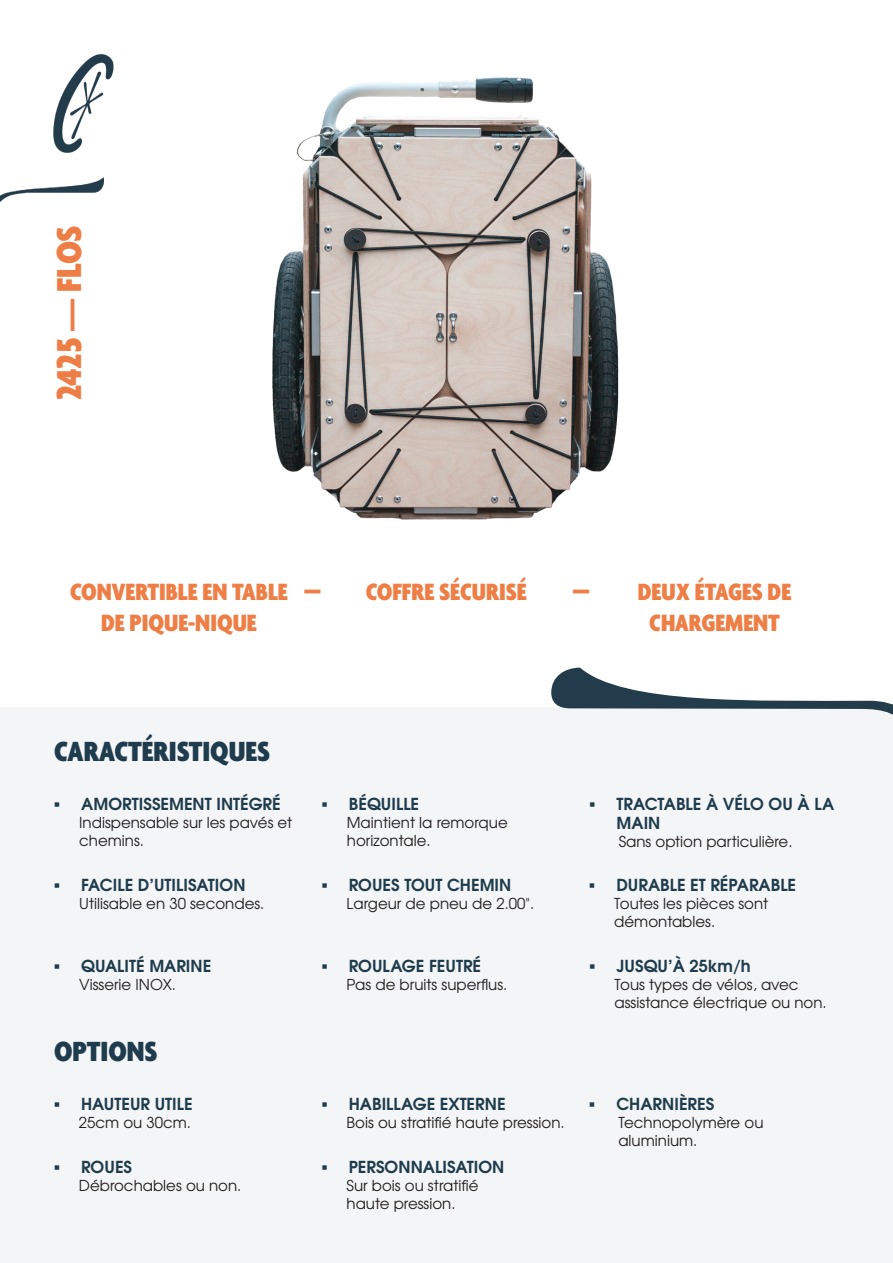
<style>
.page{position:relative;width:893px;height:1263px;background:#fff}
.page>*{position:absolute;margin:0;border:0;box-sizing:border-box;transform-origin:0 0}
.Style_de_paragraphe{font:900 condensed 37.5px "Agenda";letter-spacing:-.01em;color:#ee7e45}
.Style_de_paragraphe-2{font:900 condensed 30px "Agenda";color:#1e3c4d}
.Style_de_paragraphe-3{font:900 condensed 25.5px "Agenda";color:#ee7e45}
.t1{font:700 16.5px/19.8px "Te X Gyre Adventor";color:#1e3c4d}
.t2{font:15px/18px "Te X Gyre Adventor";color:#231f20}
.s1{font-family:"Arial"}
</style>
<div class="page">
<div style="left:0;top:708px;width:893px;height:555px;background:#f4f5f6"></div>
<img style="left:53px;top:54px;width:61px;height:99px">
<img style="left:0;top:177px;width:104px;height:25px">
<svg style="left:551px;top:668px;width:342px;height:47px"></svg>
<img style="left:272px;top:77px;width:347px;height:443px">
<p class="Style_de_paragraphe" style="left:49px;top:400px;width:176px;rotate:-90deg">2425 — FLOS</p>
<p class="Style_de_paragraphe-3" style="left:70px;top:578px;width:219px">CONVERTIBLE EN TABLE</p>
<p class="Style_de_paragraphe" style="left:305px;top:568px;width:18px">–</p>
<p class="Style_de_paragraphe-3" style="left:101px;top:609px;width:157px">DE PIQUE-NIQUE</p>
<p class="Style_de_paragraphe-3" style="left:366px;top:578px;width:162px">COFFRE SÉCURISÉ</p>
<p class="Style_de_paragraphe-3" style="left:638px;top:578px;width:155px">DEUX ÉTAGES DE</p>
<p class="Style_de_paragraphe-3" style="left:649px;top:609px;width:132px">CHARGEMENT</p>
<p class="Style_de_paragraphe" style="left:573px;top:568px;width:18px">–</p>
<p class="Style_de_paragraphe-2" style="left:54px;top:735px;width:217px">CARACTÉRISTIQUES</p>
<p class="t1" style="left:54px;top:792px;width:228px"><span class="s1">▪</span> AMORTISSEMENT INTÉGRÉ</p>
<p class="t2" style="left:79px;top:812px;width:214px">Indispensable sur les pavés et chemins.</p>
<p class="t1" style="left:54px;top:873px;width:193px"><span class="s1">▪</span> FACILE D’UTILISATION</p>
<p class="t2" style="left:79px;top:893px;width:187px">Utilisable en 30 secondes.</p>
<p class="t1" style="left:54px;top:954px;width:159px"><span class="s1">▪</span> QUALITÉ MARINE</p>
<p class="t2" style="left:79px;top:974px;width:98px">Visserie INOX.</p>
<p class="Style_de_paragraphe-2" style="left:54px;top:1035px;width:105px">OPTIONS</p>
<p class="t1" style="left:54px;top:1092px;width:140px"><span class="s1">▪</span> HAUTEUR UTILE</p>
<p class="t2" style="left:79px;top:1112px;width:114px">25cm ou 30cm.</p>
<p class="t1" style="left:54px;top:1155px;width:80px"><span class="s1">▪</span> ROUES</p>
<p class="t2" style="left:79px;top:1175px;width:164px">Débrochables ou non.</p>
<p class="t1" style="left:322px;top:792px;width:99px"><span class="s1">▪</span> BÉQUILLE</p>
<p class="t2" style="left:347px;top:812px;width:162px">Maintient la remorque</p>
<p class="t2" style="left:347px;top:830px;width:85px">horizontale.</p>
<p class="t1" style="left:322px;top:873px;width:191px"><span class="s1">▪</span> ROUES TOUT CHEMIN</p>
<p class="t2" style="left:347px;top:893px;width:189px">Largeur de pneu de 2.00".</p>
<p class="t1" style="left:322px;top:954px;width:161px"><span class="s1">▪</span> ROULAGE FEUTRÉ</p>
<p class="t2" style="left:347px;top:974px;width:162px">Pas de bruits superflus.</p>
<p class="t1" style="left:617px;top:792px;width:219px;text-indent:-27px"><span class="s1">▪</span> TRACTABLE À VÉLO OU À LA<br>MAIN</p>
<p class="t2" style="left:619px;top:832px;width:175px">Sans option particulière.</p>
<p class="t1" style="left:589px;top:873px;width:208px"><span class="s1">▪</span> DURABLE ET RÉPARABLE</p>
<p class="t2" style="left:614px;top:893px;width:156px">Toutes les pièces sont</p>
<p class="t2" style="left:614px;top:911px;width:102px">démontables.</p>
<p class="t1" style="left:590px;top:954px;width:162px"><span class="s1">▪</span> JUSQU’À 25km/h</p>
<p class="t2" style="left:614px;top:974px;width:214px">Tous types de vélos, avec assistance électrique ou non.</p>
<p class="t1" style="left:322px;top:1092px;width:185px"><span class="s1">▪</span> HABILLAGE EXTERNE</p>
<p class="t2" style="left:347px;top:1112px;width:220px">Bois ou stratifié haute pression.</p>
<p class="t1" style="left:322px;top:1155px;width:184px"><span class="s1">▪</span> PERSONNALISATION</p>
<p class="t2" style="left:347px;top:1175px;width:133px">Sur bois ou stratifié haute pression.</p>
<p class="t1" style="left:589px;top:1092px;width:127px"><span class="s1">▪</span> CHARNIÈRES</p>
<p class="t2" style="left:618px;top:1112px;width:147px">Technopolymère ou</p>
<p class="t2" style="left:618px;top:1130px;width:80px">aluminium.</p>
</div>
